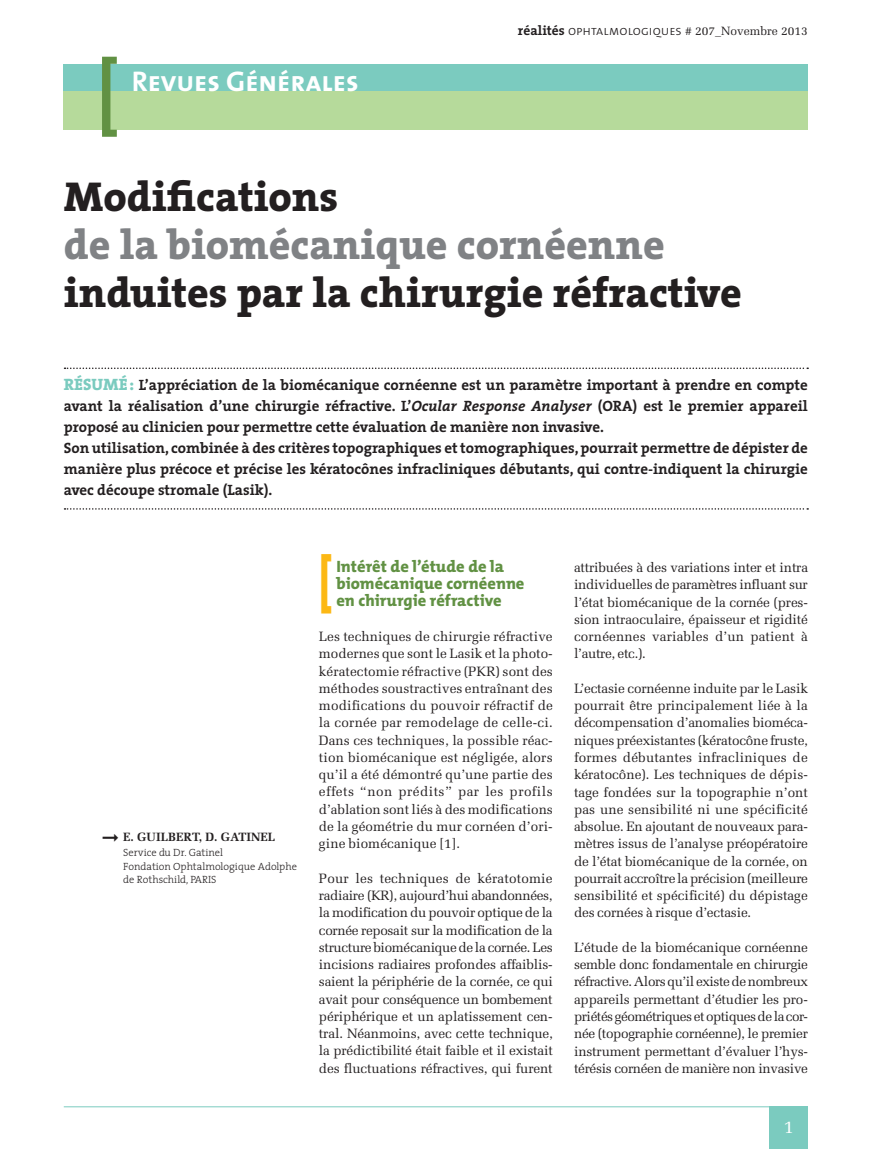
<style>
.page{position:relative;width:893px;height:1149px;background:#fff}
.page>*{position:absolute;margin:0;border:0;box-sizing:border-box;transform-origin:0 0}
.t1{font:800 60px "The Mix";color:#fcb814;scale:.7 1}
.t2{font:800 42px "The Serif";color:#231f20}
.t3{font:800 42px "The Serif";color:#808285}
.t4{font:28.5px "The Sans Bold Caps";color:#fff}
.t5{font:18px "Melior";color:#fff}
.t6{font:800 16.5px/17.2px "The Mix";color:#619143}
.t7{font:700 15px/21px "The Serif";color:#231f20}
.t8{font:13.5px/17.2px "Melior";letter-spacing:-.01em;color:#231f20;text-align:justify}
.t9{font:12px "Melior";color:#231f20}
.t10{font:700 12px "Melior";color:#231f20}
.t11{font:300 10.5px/14.7px "The Serif";color:#231f20}
.s1{font-family:"The Serif";font-weight:700;font-size:13.5px}
.s2{font-family:"The Sans Light Caps";font-size:13.5px}
.s3{font-family:"The Serif Extra Bold Caps";font-weight:400;font-size:16.5px;color:#7bcbbf}
.s4{font-style:italic}
</style>
<div class="page">
<div style="left:64px;top:64px;width:744px;height:27px;background:#7bcbbf"></div>
<div style="left:64px;top:91px;width:744px;height:39px;background:#b6da9b"></div>
<svg style="left:102px;top:57px;width:15px;height:80px"></svg>
<div style="left:770px;top:1106px;width:38px;height:42px;background:#7bcbbf"></div>
<hr style="left:64px;top:1106px;width:744px;height:1px;background:#7bcbbf">
<svg style="left:65px;top:367px;width:743px;height:2px"></svg>
<svg style="left:65px;top:508px;width:743px;height:1px"></svg>
<h3 class="t4" style="left:132px;top:58px;width:228px">Revues Générales</h3>
<p class="t9" style="left:518px;top:24px;width:291px"><span class="s1">réalités</span> <span class="s2">ophtalmologiques</span> # 207_Novembre 2013</p>
<h2 class="t2" style="left:64px;top:161px;width:276px">Modifications</h2>
<h2 class="t3" style="left:64px;top:209px;width:602px">de la biomécanique cornéenne</h2>
<h2 class="t2" style="left:64px;top:257px;width:680px">induites par la chirurgie réfractive</h2>
<p class="t7" style="left:64px;top:374px;width:746px"><span class="s3">RÉSUMÉ :</span> L’appréciation de la biomécanique cornéenne est un paramètre important à prendre en compte avant la réalisation d’une chirurgie réfractive. L’<span class="s4">Ocular Response Analyser</span> (ORA) est le premier appareil proposé au clinicien pour permettre cette évaluation de manière non invasive.<br>Son utilisation, combinée à des critères topographiques et tomographiques, pourrait permettre de dépister de manière plus précoce et précise les kératocônes infracliniques débutants, qui contre-indiquent la chirurgie avec découpe stromale (Lasik).</p>
<p class="t10" style="left:102px;top:829px;width:175px">➞ E. GUILBERT, D. GATINEL</p>
<p class="t11" style="left:123px;top:844px;width:175px">Service du Dr. Gatinel<br>Fondation Ophtalmologique Adolphe</p>
<p class="t11" style="left:123px;top:871px;width:95px">de Rothschild, PARIS</p>
<h1 class="t1" style="left:319px;top:529px;width:21px">[</h1>
<p class="t6" style="left:336px;top:557px;width:190px">Intérêt de l’étude de la biomécanique cornéenne en chirurgie réfractive</p>
<p class="t8" style="left:319px;top:627px;width:236px">Les techniques de chirurgie réfractive modernes que sont le Lasik et la photo&shy;kératectomie réfractive (PKR) sont des méthodes soustractives entraînant des modifications du pouvoir réfractif de la cornée par remodelage de celle-ci.<br>Dans ces techniques, la possible réac&shy;tion biomécanique est négligée, alors qu’il a été démontré qu’une partie des effets “non prédits” par les profils d’ablation sont liés à des modifications de la géométrie du mur cornéen d’ori&shy;gine biomécanique [1].</p>
<p class="t8" style="left:319px;top:869px;width:236px">Pour les techniques de kératotomie radiaire (KR), aujourd’hui abandonnées, la modification du pouvoir optique de la cornée reposait sur la modification de la structure biomécanique de la cornée. Les incisions radiaires profondes affaiblis&shy;saient la périphérie de la cornée, ce qui avait pour conséquence un bombement périphérique et un aplatissement cen&shy;tral. Néanmoins, avec cette technique, la prédictibilité était faible et il existait des fluctuations réfractives, qui furent</p>
<p class="t8" style="left:574px;top:558px;width:235px">attribuées à des variations inter et intra individuelles de paramètres influant sur l’état biomécanique de la cornée (pres&shy;sion intraoculaire, épaisseur et rigidité cornéennes variables d’un patient à l’autre, etc.).</p>
<p class="t8" style="left:574px;top:679px;width:235px">L’ectasie cornéenne induite par le Lasik pourrait être principalement liée à la décompensation d’anomalies bioméca&shy;niques préexistantes (kératocône fruste, formes débutantes infracliniques de kératocône). Les techniques de dépis&shy;tage fondées sur la topographie n’ont pas une sensibilité ni une spécificité absolue. En ajoutant de nouveaux para&shy;mètres issus de l’analyse préopératoire de l’état biomécanique de la cornée, on pourrait accroître la précision (meilleure sensibilité et spécificité) du dépistage des cornées à risque d’ectasie.</p>
<p class="t8" style="left:574px;top:938px;width:235px">L’étude de la biomécanique cornéenne semble donc fondamentale en chirurgie réfractive. Alors qu’il existe de nombreux appareils permettant d’étudier les pro&shy;priétés géométriques et optiques de la cor&shy;née (topographie cornéenne), le premier instrument permettant d’évaluer l’hys&shy;térésis cornéen de manière non invasive</p>
<h3 class="t5" style="left:784px;top:1115px;width:12px">1</h3>
</div>
